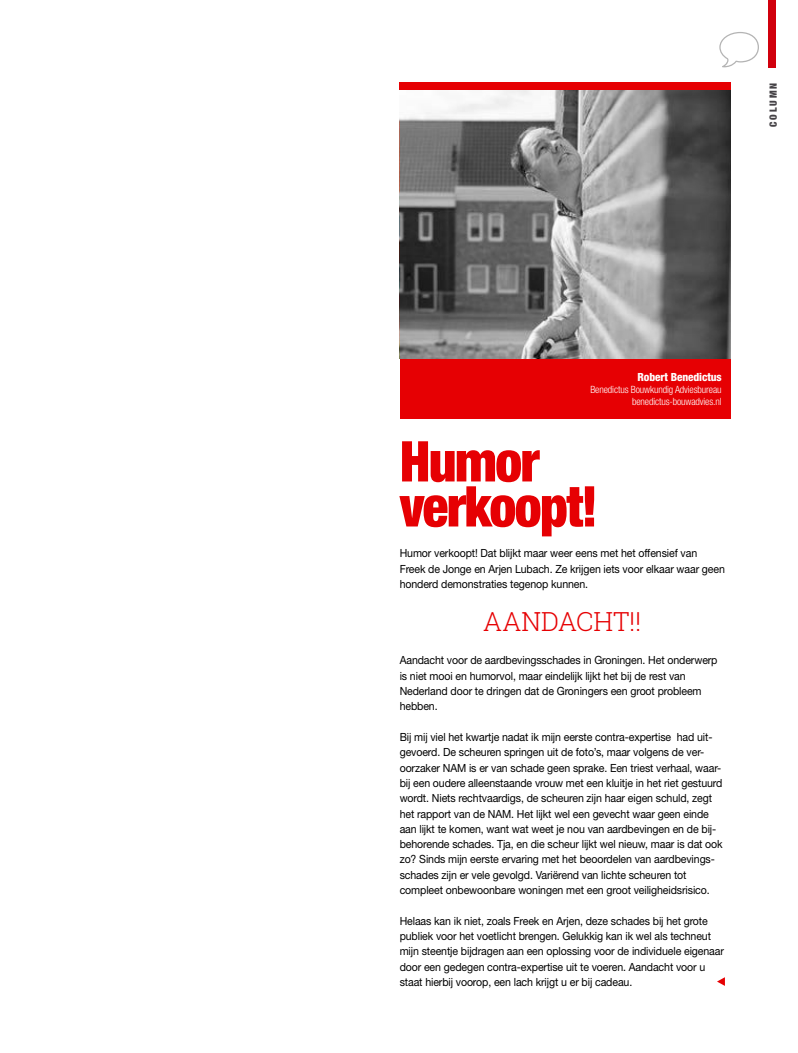
<style>
.page{position:relative;width:798px;height:1053px;background:#fff}
.page>*{position:absolute;margin:0;border:0;box-sizing:border-box;transform-origin:0 0}
.t1{font:900 condensed 56.25px/45px "Helvetica Neue LT Std";letter-spacing:-.025em;color:#e60003;scale:.95 1}
.t2{font:300 26.25px "Roboto Slab";color:#e60003}
.t3{font:11.25px/15.2px "Helvetica Neue LT Std";letter-spacing:-.01em;color:#000;scale:.94 1}
.t4{font:800 condensed 11.25px "Helvetica Neue LT Std";letter-spacing:-.01em;color:#fff}
.t5{font:300 condensed 10px/12px "Helvetica Neue LT Std";letter-spacing:-.01em;color:#fff;text-align:right}
.t6{font:900 condensed 10px "Helvetica Neue LT Std";letter-spacing:.2em;color:#454246}
</style>
<div class="page">
<svg style="left:717px;top:977px;width:7px;height:8px"></svg>
<div style="left:399px;top:358px;width:331px;height:61px;background:#e60003"></div>
<img style="left:399px;top:90px;width:331px;height:268px">
<div style="left:399px;top:83px;width:331px;height:7px;background:#e60003"></div>
<svg style="left:719px;top:32px;width:39px;height:35px"></svg>
<div style="left:768px;top:0;width:7px;height:67px;background:#d1000d"></div>
<p class="t6" style="left:766px;top:127px;width:46px;rotate:-90deg">COLUMN</p>
<p class="t4" style="left:637px;top:370px;width:86px">Robert Benedictus</p>
<p class="t5" style="left:590px;top:383px;width:133px">Benedictus Bouwkundig Adviesbureau benedictus-bouwadvies.nl</p>
<h1 class="t1" style="left:399px;top:438px;width:210px">Humor verkoopt!</h1>
<p class="t3" style="left:399px;top:545px;width:347px">Humor verkoopt! Dat blijkt maar weer eens met het offensief van<br>Freek de Jonge en Arjen Lubach. Ze krijgen iets voor elkaar waar geen honderd demonstraties tegenop kunnen.</p>
<h2 class="t2" style="left:483px;top:603px;width:159px">AANDACHT!!</h2>
<p class="t3" style="left:399px;top:652px;width:339px">Aandacht voor de aardbevingsschades in Groningen. Het onderwerp is niet mooi en humorvol, maar eindelijk lijkt het bij de rest van Nederland door te dringen dat de Groningers een groot probleem hebben.</p>
<p class="t3" style="left:399px;top:729px;width:345px">Bij mij viel het kwartje nadat ik mijn eerste contra-expertise had uit&shy;gevoerd. De scheuren springen uit de foto’s, maar volgens de ver&shy;oorzaker NAM is er van schade geen sprake. Een triest verhaal, waar&shy;bij een oudere alleenstaande vrouw met een kluitje in het riet gestuurd wordt. Niets rechtvaardigs, de scheuren zijn haar eigen schuld, zegt het rapport van de NAM. Het lijkt wel een gevecht waar geen einde aan lijkt te komen, want wat weet je nou van aardbevingen en de bij&shy;behorende schades. Tja, en die scheur lijkt wel nieuw, maar is dat ook zo? Sinds mijn eerste ervaring met het beoordelen van aardbevings&shy;schades zijn er vele gevolgd. Variërend van lichte scheuren tot compleet onbewoonbare woningen met een groot veiligheidsrisico.</p>
<p class="t3" style="left:399px;top:912px;width:346px">Helaas kan ik niet, zoals Freek en Arjen, deze schades bij het grote publiek voor het voetlicht brengen. Gelukkig kan ik wel als techneut mijn steentje bijdragen aan een oplossing voor de individuele eigenaar door een gedegen contra-expertise uit te voeren. Aandacht voor u staat hierbij voorop, een lach krijgt u er bij cadeau.</p>
</div>
